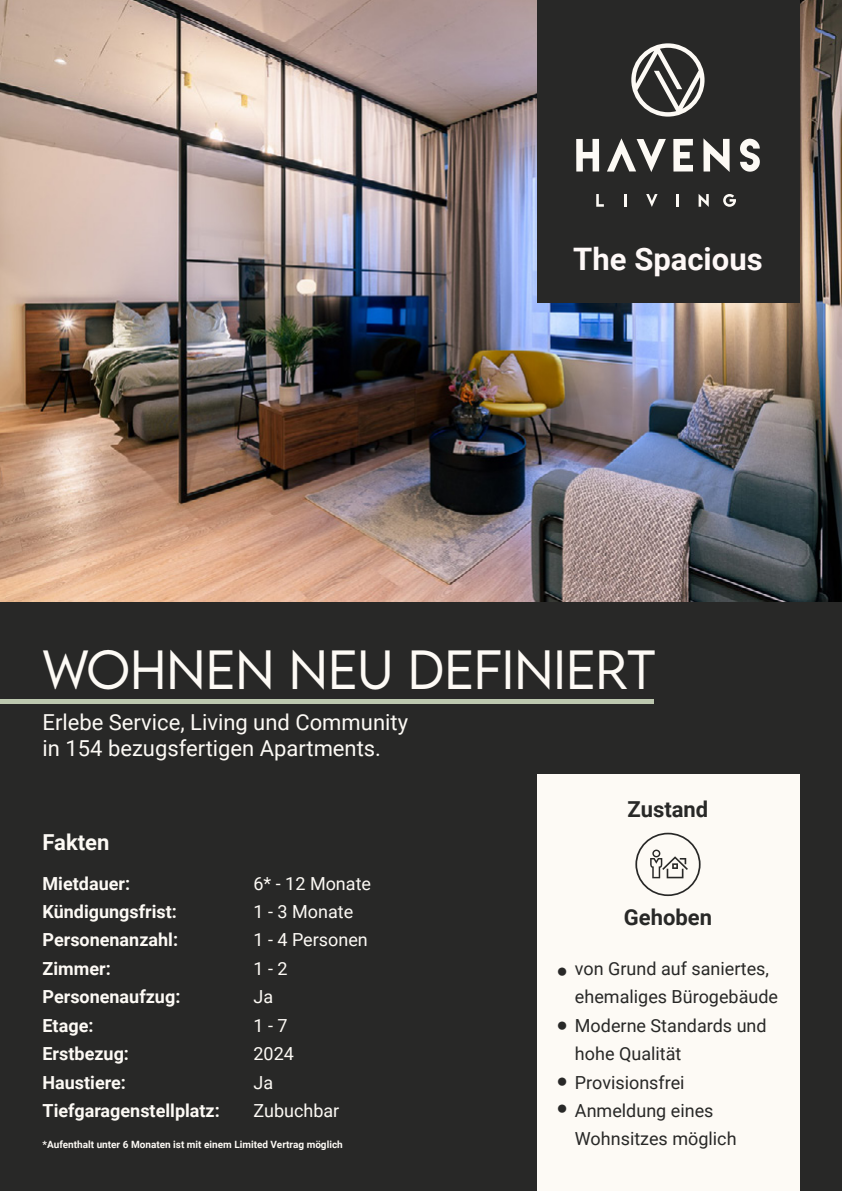
<style>
.page{position:relative;width:842px;height:1191px;background:#282827}
.page>*{position:absolute;margin:0;border:0;box-sizing:border-box;transform-origin:0 0}
.t1{font:300 49px "LEMONMILK";color:#fdfaf5}
.t2{font:700 31px "Roboto";color:#fef8f7}
.t3{font:22px/26.4px "Roboto";color:#fdfaf5}
.t4{font:700 22px "Roboto";color:#282827}
.t5{font:700 22px "Roboto";color:#fdfaf5}
.t6{font:19px/27px "Arial";color:#282827}
.t7{font:18px/28.4px "Roboto";color:#282827}
.t8{font:700 18px/28.4px "Roboto";color:#fdfaf5}
.t9{font:18px/28.4px "Roboto";color:#fdfaf5}
.t10{font:700 10px "Roboto";color:#fdfaf5}
.s1{font-family:"Arial";font-size:19px}
</style>
<div class="page">
<img style="left:0;top:0;width:842px;height:602px">
<div style="left:536px;top:0;width:263px;height:302px;background:#282827"></div>
<svg style="left:576px;top:139px;width:23px;height:32px"></svg>
<svg style="left:607px;top:138px;width:59px;height:34px"></svg>
<svg style="left:673px;top:139px;width:20px;height:32px"></svg>
<svg style="left:703px;top:138px;width:27px;height:34px"></svg>
<svg style="left:740px;top:139px;width:20px;height:33px"></svg>
<svg style="left:596px;top:194px;width:8px;height:13px"></svg>
<svg style="left:625px;top:194px;width:2px;height:13px"></svg>
<svg style="left:646px;top:194px;width:12px;height:13px"></svg>
<svg style="left:676px;top:194px;width:3px;height:13px"></svg>
<svg style="left:699px;top:194px;width:10px;height:13px"></svg>
<svg style="left:723px;top:194px;width:13px;height:13px"></svg>
<svg style="left:631px;top:43px;width:73px;height:74px"></svg>
<hr style="left:0;top:699px;width:653px;height:4px;background:#bdc8af">
<div style="left:536px;top:774px;width:263px;height:417px;background:#fdfaf5"></div>
<svg style="left:635px;top:832px;width:66px;height:64px"></svg>
<h2 class="t2" style="left:573px;top:237px;width:191px">The Spacious</h2>
<h1 class="t1" style="left:43px;top:637px;width:615px">WOHNEN NEU DEFINIERT</h1>
<p class="t3" style="left:43px;top:708px;width:367px">Erlebe Service, Living und Community in 154 bezugsfertigen Apartments.</p>
<p class="t5" style="left:43px;top:826px;width:68px">Fakten</p>
<p class="t8" style="left:43px;top:868px;width:179px">Mietdauer:<br>Kündigungsfrist:<br>Personenanzahl:<br>Zimmer:<br>Personenaufzug:<br>Etage:<br>Erstbezug:<br>Haustiere:<br>Tiefgaragenstellplatz:</p>
<p class="t9" style="left:253px;top:868px;width:119px">6* - 12 Monate<br>1 - 3 Monate<br>1 - 4 Personen<br>1 - 2<br>Ja<br>1 - 7<br>2024<br>Ja<br>Zubuchbar</p>
<p class="t10" style="left:43px;top:1137px;width:302px">*Aufenthalt unter 6 Monaten ist mit einem Limited Vertrag möglich</p>
<p class="t4" style="left:628px;top:794px;width:82px">Zustand</p>
<p class="t4" style="left:624px;top:901px;width:90px">Gehoben</p>
<p class="t7" style="left:575px;top:953px;width:205px">von Grund auf saniertes, ehemaliges Bürogebäude</p>
<p class="t7" style="left:575px;top:1010px;width:193px;text-indent:-18px"><span class="s1">●</span> Moderne Standards und hohe Qualität<br>Provisionsfrei<br>Anmeldung eines<br>Wohnsitzes möglich</p>
<p class="t6" style="left:556px;top:957px;width:13px">●</p>
<p class="t6" style="left:556px;top:1067px;width:13px">● ●</p>
</div>
